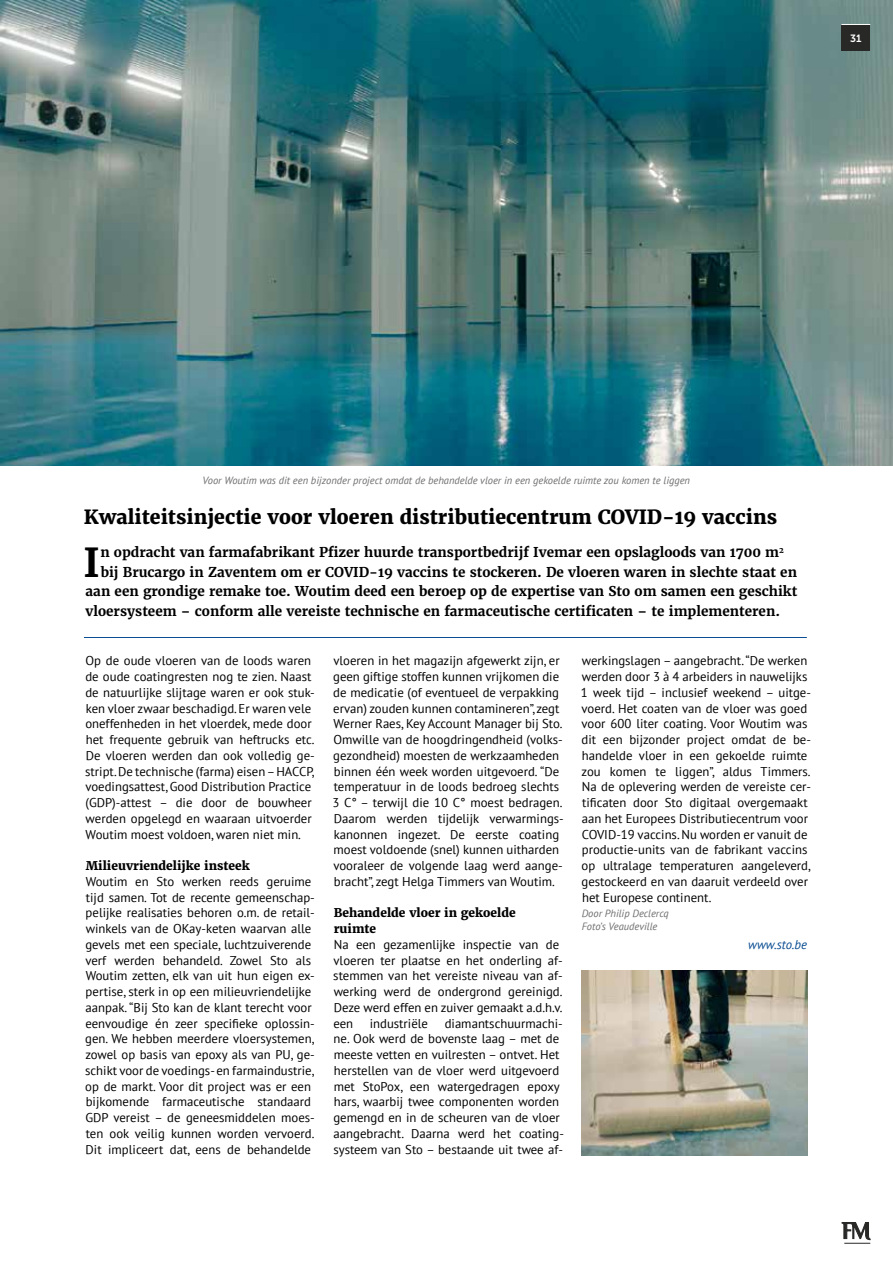
<style>
.page{position:relative;width:893px;height:1263px;background:#fff}
.page>*{position:absolute;margin:0;border:0;box-sizing:border-box;transform-origin:0 0}
.t1{font:700 39.75px "Merriweather";color:#000}
.t2{font:800 19.5px "Merriweather";color:#000}
.t3{font:700 13.5px "Merriweather";color:#000}
.t4{font:12.75px/15.8px "PT Sans";color:#000}
.t5{font:italic 12.75px "PT Sans";color:#0a4d92}
.t6{font:800 12px/15.8px "Merriweather";color:#000}
.t7{font:italic 10.5px/12.6px "PT Sans";color:#706f6f}
.t8{font:10.5px "Museo Sans 700";color:#fff}
</style>
<div class="page">
<hr style="left:84px;top:637px;width:723px;height:1px;background:#0a4d92">
<img style="left:0;top:0;width:893px;height:466px">
<img style="left:582px;top:971px;width:225px;height:184px">
<svg style="left:842px;top:1222px;width:28px;height:22px"></svg>
<div style="left:841px;top:25px;width:29px;height:25px;background:#282827"></div>
<svg style="left:841px;top:24px;width:29px;height:1px"></svg>
<p class="t8" style="left:850px;top:32px;width:13px">31</p>
<p class="t7" style="left:203px;top:474px;width:489px">Voor Woutim was dit een bijzonder project omdat de behandelde vloer in een gekoelde ruimte zou komen te liggen</p>
<h2 class="t2" style="left:84px;top:504px;width:695px">Kwaliteitsinjectie voor vloeren distributiecentrum COVID-19 vaccins</h2>
<h1 class="t1" style="left:83px;top:537px;width:18px">I</h1>
<p class="t3" style="left:100px;top:544px;width:685px">n opdracht van farmafabrikant Pfizer huurde transportbedrijf Ivemar een opslagloods van 1700 m<sup>2</sup></p>
<p class="t3" style="left:101px;top:563px;width:698px">bij Brucargo in Zaventem om er COVID-19 vaccins te stockeren. De vloeren waren in slechte staat en</p>
<p class="t3" style="left:86px;top:583px;width:713px">aan een grondige remake toe. Woutim deed een beroep op de expertise van Sto om samen een geschikt</p>
<p class="t3" style="left:85px;top:602px;width:696px">vloersysteem – conform alle vereiste technische en farmaceutische certificaten – te implementeren.</p>
<p class="t4" style="left:85px;top:653px;width:231px">Op de oude vloeren van de loods waren de oude coatingresten nog te zien. Naast de natuurlijke slijtage waren er ook stuk&shy;ken vloer zwaar beschadigd. Er waren vele oneffenheden in het vloerdek, mede door het frequente gebruik van heftrucks etc.<br>De vloeren werden dan ook volledig ge&shy;stript.De technische (farma) eisen–HACCP, voedingsattest,Good Distribution Practice (GDP)-attest – die door de bouwheer werden opgelegd en waaraan uitvoerder Woutim moest voldoen, waren niet min.</p>
<p class="t6" style="left:86px;top:858px;width:166px">Milieuvriendelijke insteek</p>
<p class="t4" style="left:85px;top:873px;width:231px">Woutim en Sto werken reeds geruime tijd samen. Tot de recente gemeenschap&shy;pelijke realisaties behoren o.m. de retail&shy;winkels van de OKay-keten waarvan alle gevels met een speciale, luchtzuiverende verf werden behandeld. Zowel Sto als Woutim zetten, elk van uit hun eigen ex&shy;pertise, sterk in op een milieuvriendelijke aanpak. “Bij Sto kan de klant terecht voor eenvoudige én zeer specifieke oplossin&shy;gen. We hebben meerdere vloersystemen, zowel op basis van epoxy als van PU, ge&shy;schikt voor de voedings-en farmaindustrie, op de markt. Voor dit project was er een bijkomende farmaceutische standaard GDP vereist – de geneesmiddelen moes&shy;ten ook veilig kunnen worden vervoerd.<br>Dit impliceert dat, eens de behandelde</p>
<p class="t4" style="left:332px;top:653px;width:233px">vloeren in het magazijn afgewerkt zijn, er geen giftige stoffen kunnen vrijkomen die de medicatie (of eventueel de verpakking ervan) zouden kunnen contamineren”,zegt Werner Raes, Key Account Manager bij Sto.<br>Omwille van de hoogdringendheid (volks&shy;gezondheid) moesten de werkzaamheden binnen één week worden uitgevoerd. “De temperatuur in de loods bedroeg slechts 3 C° – terwijl die 10 C° moest bedragen.<br>Daarom werden tijdelijk verwarmings&shy;kanonnen ingezet. De eerste coating moest voldoende (snel) kunnen uitharden vooraleer de volgende laag werd aange&shy;bracht”, zegt Helga Timmers van Woutim.</p>
<p class="t6" style="left:334px;top:905px;width:184px">Behandelde vloer in gekoelde ruimte</p>
<p class="t4" style="left:333px;top:936px;width:231px">Na een gezamenlijke inspectie van de vloeren ter plaatse en het onderling af&shy;stemmen van het vereiste niveau van af&shy;werking werd de ondergrond gereinigd.<br>Deze werd effen en zuiver gemaakt a.d.h.v. een</p>
<p class="t4" style="left:333px;top:1015px;width:232px;text-indent:111px">diamantschuurmachi&shy;ne. Ook werd de bovenste laag – met de meeste vetten en vuilresten – ontvet. Het herstellen van de vloer werd uitgevoerd met StoPox, een watergedragen epoxy hars, waarbij twee componenten worden gemengd en in de scheuren van de vloer aangebracht. Daarna werd het coating&shy;systeem van Sto – bestaande uit twee af-</p>
<p class="t4" style="left:370px;top:1015px;width:60px">industriële</p>
<p class="t4" style="left:581px;top:653px;width:232px">werkingslagen – aangebracht.“De werken werden door 3 à 4 arbeiders in nauwelijks 1 week tijd – inclusief weekend – uitge&shy;voerd. Het coaten van de vloer was goed voor 600 liter coating. Voor Woutim was dit een bijzonder project omdat de be&shy;handelde vloer in een gekoelde ruimte zou komen te liggen”, aldus Timmers.<br>Na de oplevering werden de vereiste cer&shy;tificaten door Sto digitaal overgemaakt aan het Europees Distributiecentrum voor COVID-19 vaccins.Nu worden er vanuit de productie-units van de fabrikant vaccins op ultralage temperaturen aangeleverd, gestockeerd en van daaruit verdeeld over het Europese continent.</p>
<p class="t7" style="left:582px;top:907px;width:89px">Door Philip Declercq<br>Foto’s Veaudeville</p>
<p class="t5" style="left:748px;top:936px;width:60px">www.sto.be</p>
</div>
